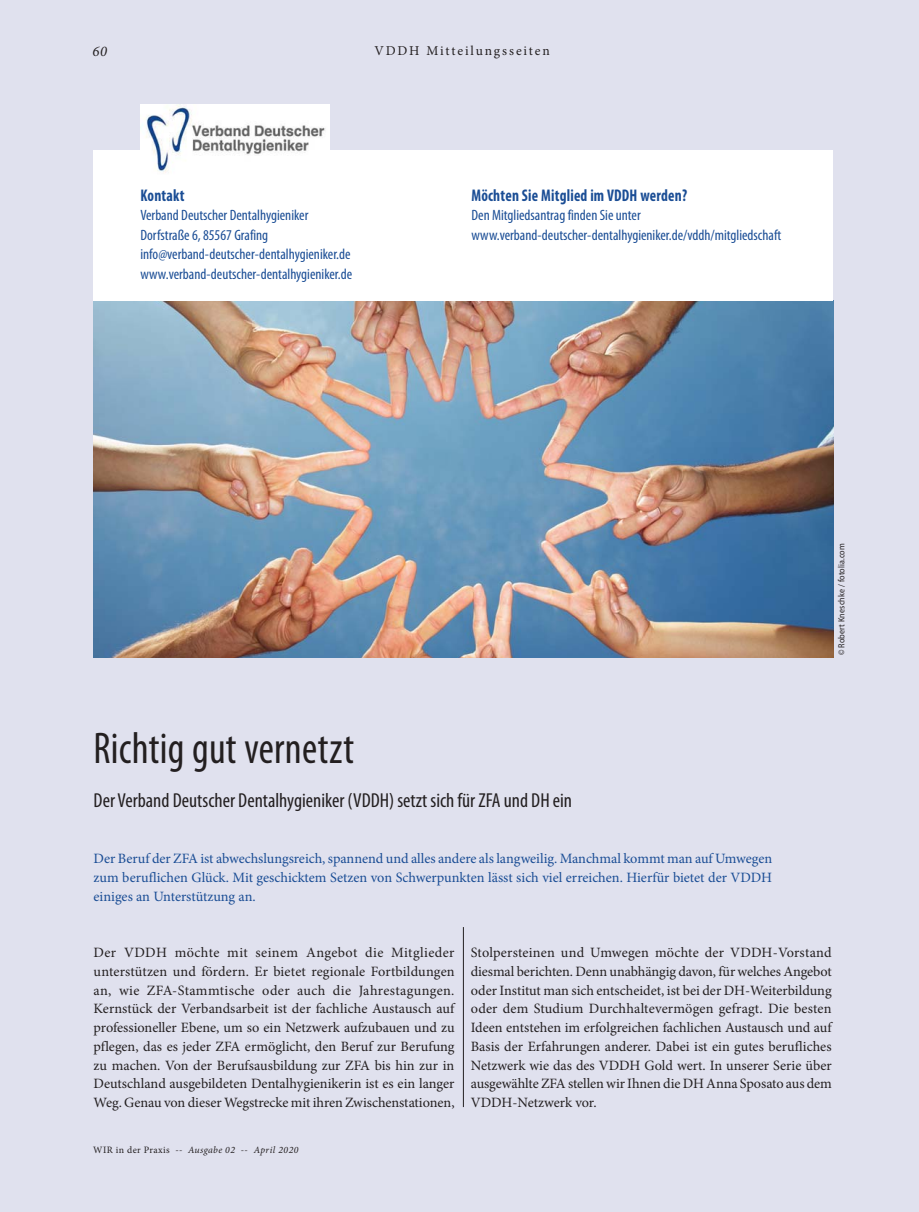
<style>
.page{position:relative;width:919px;height:1212px;background:#fff}
.page>*{position:absolute;margin:0;border:0;box-sizing:border-box;transform-origin:0 0}
.t1{font:condensed 44.55px "Myriad Pro";letter-spacing:.005em;color:#231f20;scale:.93 1}
.t2{font:condensed 20.25px "Myriad Pro";color:#231f20}
.t3{font:700 condensed 16.95px "Myriad Pro";letter-spacing:.015em;color:#1a4d95;scale:.9 1}
.t4{font:condensed 15px/19.5px "Myriad Pro";color:#1a4d95}
.t5{font:italic 14.7px "Minion Pro";color:#231f20}
.t6{font:14.25px/18.8px "Minion Pro";letter-spacing:-.005em;color:#231f20;text-align:justify}
.t7{font:14.25px/18.8px "Minion Pro";color:#1a4d95;text-align:justify}
.t8{font:13.5px "Minion Pro";letter-spacing:.135em;color:#231f20}
.t9{font:italic 9.75px "Minion Pro";letter-spacing:.04em;color:#231f20}
.t10{font:9px "Myriad Pro";letter-spacing:.015em;color:#231f20;scale:.9 1}
.s1{font-style:normal}
</style>
<div class="page">
<div style="left:0;top:0;width:918px;height:1212px;background:#e0e1ee"></div>
<hr style="left:463px;top:927px;width:1px;height:180px;background:#231f20">
<img style="left:94px;top:301px;width:739px;height:356px">
<div style="left:94px;top:151px;width:739px;height:150px;background:#fff"></div>
<img style="left:141px;top:104px;width:189px;height:69px">
<p class="t5" style="left:92px;top:45px;width:16px">60</p>
<p class="t8" style="left:374px;top:45px;width:177px">VDDH Mitteilungsseiten</p>
<p class="t3" style="left:140px;top:189px;width:51px">Kontakt</p>
<p class="t4" style="left:140px;top:207px;width:213px">Verband Deutscher Dentalhygieniker Dorfstraße 6, 85567 Grafing info@verband-deutscher-dentalhygieniker.de www.verband-deutscher-dentalhygieniker.de</p>
<p class="t3" style="left:471px;top:189px;width:241px">Möchten Sie Mitglied im VDDH werden?</p>
<p class="t4" style="left:471px;top:207px;width:311px">Den Mitgliedsantrag finden Sie unter www.verband-deutscher-dentalhygieniker.de/vddh/mitgliedschaft</p>
<h1 class="t1" style="left:94px;top:731px;width:282px">Richtig gut vernetzt</h1>
<h2 class="t2" style="left:94px;top:793px;width:480px">Der Verband Deutscher Dentalhygieniker (VDDH) setzt sich für ZFA und DH ein</h2>
<p class="t7" style="left:94px;top:850px;width:680px">Der Beruf der ZFA ist abwechslungsreich, spannend und alles andere als langweilig. Manchmal kommt man auf Umwegen zum beruflichen Glück. Mit geschicktem Setzen von Schwerpunkten lässt sich viel erreichen. Hierfür bietet der VDDH einiges an Unterstützung an.</p>
<p class="t10" style="left:836px;top:655px;width:126px;rotate:-90deg">© Robert Kneschke / fotolia.com</p>
<p class="t6" style="left:94px;top:944px;width:362px">Der VDDH möchte mit seinem Angebot die Mitglieder unterstützen und fördern. Er bietet regionale Fortbildungen an, wie ZFA-Stammtische oder auch die Jahrestagungen.<br>Kernstück der Verbandsarbeit ist der fachliche Austausch auf professioneller Ebene, um so ein Netzwerk aufzubauen und zu pflegen, das es jeder ZFA ermöglicht, den Beruf zur Berufung zu machen. Von der Berufsausbildung zur ZFA bis hin zur in Deutschland ausgebildeten Dentalhygienikerin ist es ein langer Weg. Genau von dieser Wegstrecke mit ihren Zwischenstationen,</p>
<p class="t6" style="left:470px;top:944px;width:362px">Stolpersteinen und Umwegen möchte der VDDH-Vorstand diesmal berichten. Denn unabhängig davon, für welches Angebot oder Institut man sich entscheidet, ist bei der DH-Weiterbildung oder dem Studium Durchhaltevermögen gefragt. Die besten Ideen entstehen im erfolgreichen fachlichen Austausch und auf Basis der Erfahrungen anderer. Dabei ist ein gutes berufliches Netzwerk wie das des VDDH Gold wert. In unserer Serie über ausgewählte ZFA stellen wir Ihnen die DH Anna Sposato aus dem VDDH-Netzwerk vor.</p>
<p class="t9" style="left:93px;top:1146px;width:207px"><span class="s1">WIR in der Praxis</span> -- Ausgabe 02 -- April 2020</p>
</div>
